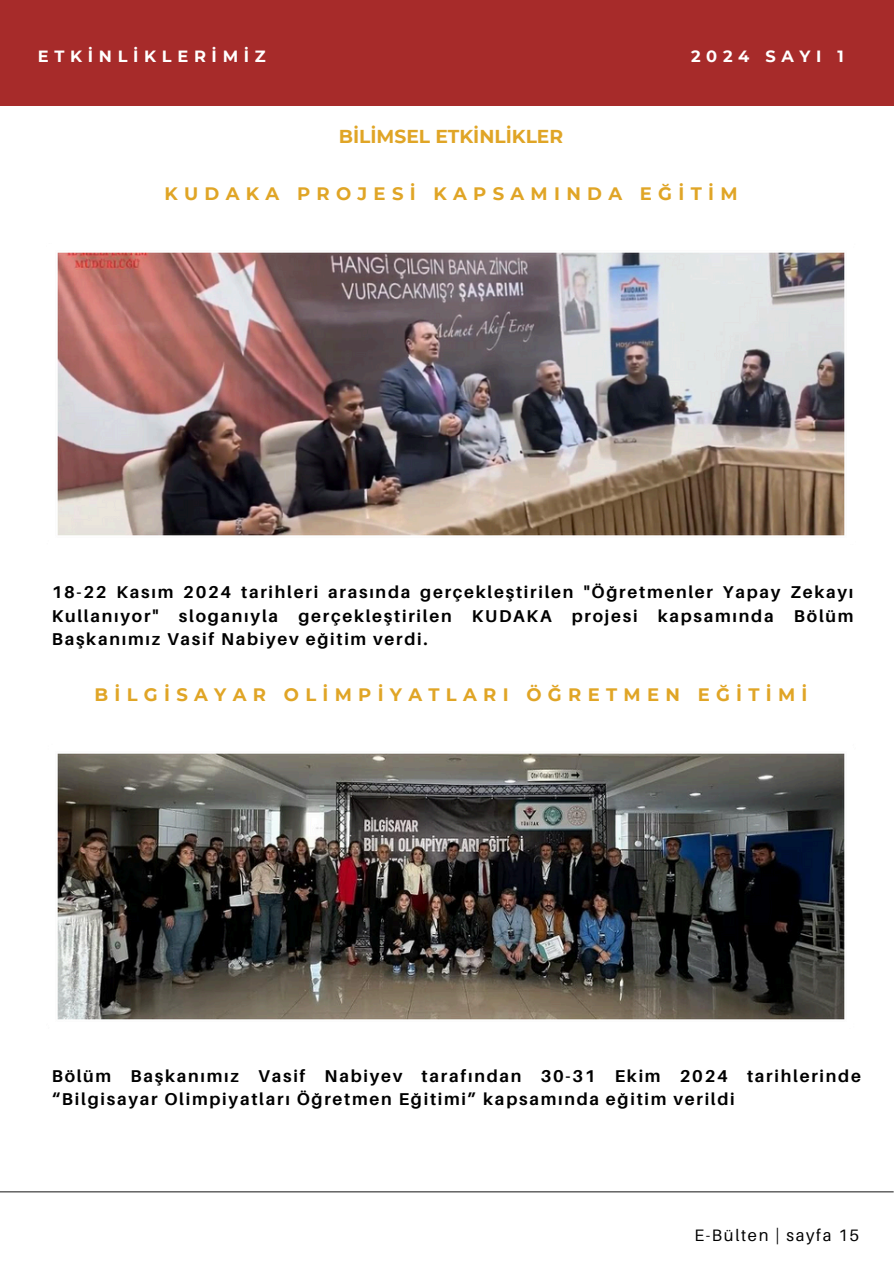
<style>
.page{position:relative;width:894px;height:1264px;background:#fff}
.page>*{position:absolute;margin:0;border:0;box-sizing:border-box;transform-origin:0 0}
.t1{font:700 18.6px "Montserrat";color:#e0a526}
.t2{font:700 18px "Montserrat";letter-spacing:.35em;color:#e0a526}
.t3{font:700 17.1px/23.7px "Aileron";letter-spacing:.1em;color:#000;text-align:justify}
.t4{font:16.5px "Aileron";letter-spacing:.1em;color:#000}
.t5{font:700 16.2px "Montserrat";letter-spacing:.35em;color:#fff}
</style>
<div class="page">
<hr style="left:0;top:1191px;width:893px;height:1px;background:#2e2e2e">
<div style="left:0;top:0;width:893px;height:106px;background:#a72b2a"></div>
<img style="left:57px;top:252px;width:788px;height:284px">
<img style="left:57px;top:753px;width:788px;height:267px">
<p class="t5" style="left:38px;top:46px;width:229px">ETKİNLİKLERİMİZ</p>
<h3 class="t5" style="left:690px;top:46px;width:154px">2024 SAYI 1</h3>
<p class="t1" style="left:339px;top:125px;width:226px">BİLİMSEL ETKİNLİKLER</p>
<p class="t2" style="left:164px;top:183px;width:574px">KUDAKA PROJESİ KAPSAMINDA EĞİTİM</p>
<h2 class="t3" style="left:52px;top:579px;width:803px">18-22 Kasım 2024 tarihleri arasında gerçekleştirilen "Öğretmenler Yapay Zekayı Kullanıyor" sloganıyla gerçekleştirilen KUDAKA projesi kapsamında Bölüm Başkanımız Vasif Nabiyev eğitim verdi.</h2>
<p class="t2" style="left:94px;top:683px;width:714px">BİLGİSAYAR OLİMPİYATLARI ÖĞRETMEN EĞİTİMİ</p>
<p class="t3" style="left:52px;top:1063px;width:810px">Bölüm Başkanımız Vasif Nabiyev tarafından 30-31 Ekim 2024 tarihlerinde “Bilgisayar Olimpiyatları Öğretmen Eğitimi” kapsamında eğitim verildi</p>
<p class="t4" style="left:694px;top:1224px;width:166px">E-Bülten | sayfa 15</p>
</div>
